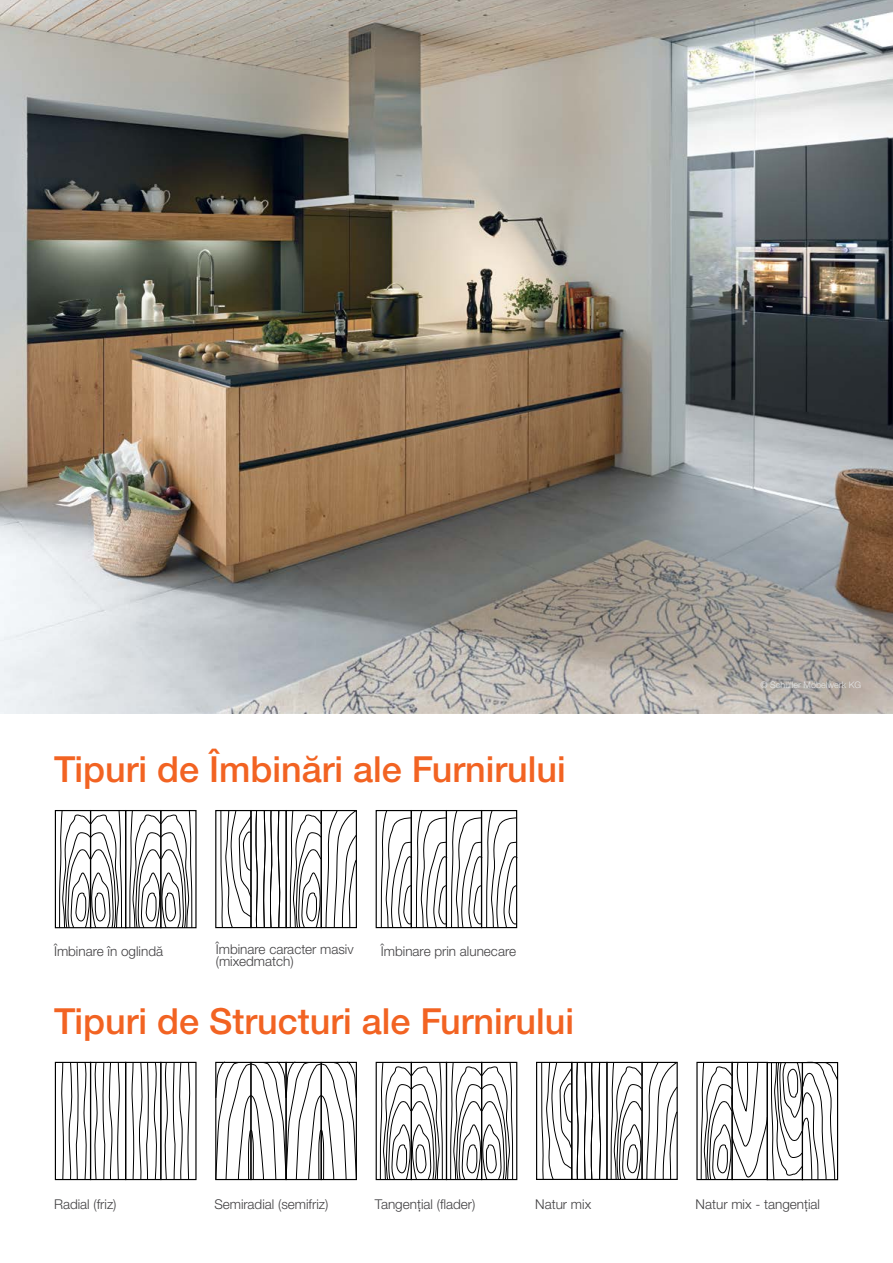
<style>
.page{position:relative;width:893px;height:1263px;background:#fff}
.page>*{position:absolute;margin:0;border:0;box-sizing:border-box;transform-origin:0 0}
.t1{font:500 36px "Helvetica Neue LTW1 G";color:#f26322}
.t2{font:300 13.5px "Helvetica Neue LTW1 G";color:#414042}
.t3{font:300 9px "Helvetica Neue LTW1 G";color:#e6e7e8}
</style>
<div class="page">
<img style="left:0;top:0;width:893px;height:714px">
<div style="left:55px;top:810px;width:36px;height:118px;border:1px solid #000"></div>
<div style="left:90px;top:810px;width:36px;height:118px;border:1px solid #000"></div>
<svg style="left:59px;top:810px;width:63px;height:118px"></svg>
<svg style="left:129px;top:810px;width:63px;height:118px"></svg>
<div style="left:376px;top:1062px;width:36px;height:118px;border:1px solid #000"></div>
<div style="left:411px;top:1062px;width:36px;height:118px;border:1px solid #000"></div>
<svg style="left:380px;top:1062px;width:63px;height:118px"></svg>
<div style="left:481px;top:1062px;width:36px;height:118px;border:1px solid #000"></div>
<svg style="left:450px;top:1062px;width:63px;height:118px"></svg>
<div style="left:286px;top:810px;width:36px;height:118px;border:1px solid #000"></div>
<div style="left:215px;top:810px;width:36px;height:118px;border:1px solid #000"></div>
<svg style="left:290px;top:810px;width:67px;height:119px"></svg>
<svg style="left:220px;top:810px;width:60px;height:118px"></svg>
<div style="left:606px;top:1062px;width:37px;height:118px;border:1px solid #000"></div>
<div style="left:536px;top:1062px;width:36px;height:118px;border:1px solid #000"></div>
<svg style="left:611px;top:1062px;width:67px;height:118px"></svg>
<svg style="left:541px;top:1061px;width:60px;height:119px"></svg>
<div style="left:376px;top:810px;width:36px;height:118px;border:1px solid #000"></div>
<svg style="left:381px;top:810px;width:137px;height:119px"></svg>
<svg style="left:215px;top:1061px;width:142px;height:119px"></svg>
<div style="left:55px;top:1062px;width:36px;height:118px;border:1px solid #000"></div>
<div style="left:90px;top:1062px;width:36px;height:118px;border:1px solid #000"></div>
<svg style="left:61px;top:1062px;width:59px;height:118px"></svg>
<svg style="left:132px;top:1062px;width:58px;height:118px"></svg>
<svg style="left:701px;top:1061px;width:137px;height:120px"></svg>
<h1 class="t1" style="left:54px;top:747px;width:513px">Tipuri de Îmbinări ale Furnirului</h1>
<p class="t2" style="left:54px;top:943px;width:111px">Îmbinare în oglindă</p>
<p class="t2" style="left:216px;top:941px;width:139px">Îmbinare caracter masiv</p>
<p class="t2" style="left:216px;top:953px;width:79px">(mixedmatch)</p>
<p class="t2" style="left:381px;top:943px;width:137px">Îmbinare prin alunecare</p>
<h1 class="t1" style="left:54px;top:999px;width:522px">Tipuri de Structuri ale Furnirului</h1>
<p class="t3" style="left:761px;top:679px;width:102px">© Schüller Möbelwerk KG</p>
<p class="t2" style="left:54px;top:1196px;width:64px">Radial (friz)</p>
<p class="t2" style="left:214px;top:1196px;width:115px">Semiradial (semifriz)</p>
<p class="t2" style="left:696px;top:1196px;width:126px">Natur mix - tangențial</p>
<p class="t2" style="left:375px;top:1196px;width:102px">Tangențial (flader)</p>
<p class="t2" style="left:535px;top:1196px;width:57px">Natur mix</p>
</div>
